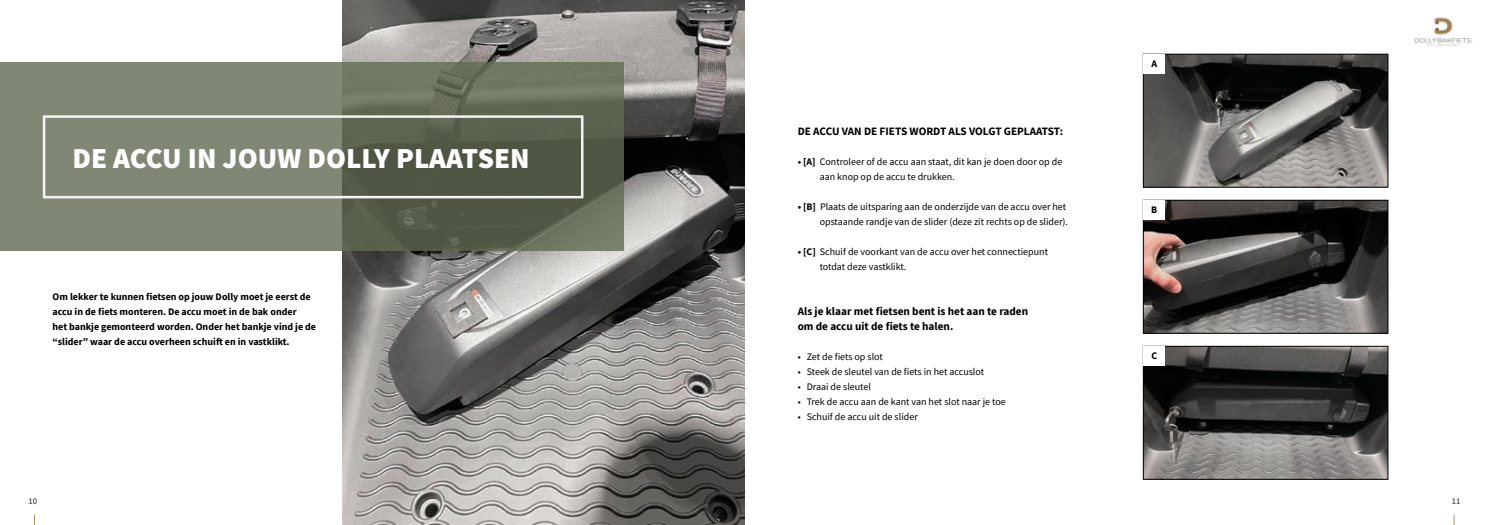
<style>
.page{position:relative;width:1489px;height:525px;background:#fff}
.page>*{position:absolute;margin:0;border:0;box-sizing:border-box;transform-origin:0 0}
.t1{font:900 29px "Source Sans Pro";color:#fff}
.t2{font:700 11.25px/15px "Source Sans Pro";color:#000}
.t3{font:10px/15px "Source Sans Pro";color:#000}
.t4{font:700 10px/15px "Source Sans Pro";color:#000}
.t5{font:8.75px "Source Sans Pro";color:#262626}
.s1{font-weight:700}
</style>
<div class="page">
<img style="left:342px;top:0;width:402px;height:524px">
<svg style="left:0;top:63px;width:624px;height:187px;background:#6f7764"></svg>
<div style="left:43px;top:115px;width:540px;height:83px;border:2px solid #f5f3f4"></div>
<img style="left:1414px;top:17px;width:58px;height:29px">
<img style="left:1144px;top:56px;width:242px;height:129px">
<div style="left:1142px;top:54px;width:246px;height:133px;border:1px solid #000"></div>
<img style="left:1144px;top:202px;width:242px;height:129px">
<div style="left:1142px;top:200px;width:246px;height:133px;border:1px solid #000"></div>
<img style="left:1144px;top:348px;width:242px;height:129px">
<div style="left:1142px;top:346px;width:246px;height:133px;border:1px solid #000"></div>
<div style="left:1143px;top:54px;width:21px;height:20px;background:#fff"></div>
<div style="left:1143px;top:200px;width:21px;height:20px;background:#fff"></div>
<div style="left:1143px;top:346px;width:21px;height:19px;background:#fff"></div>
<h1 class="t1" style="left:72px;top:139px;width:459px">DE ACCU IN JOUW DOLLY PLAATSEN</h1>
<p class="t4" style="left:53px;top:289px;width:265px">Om lekker te kunnen fietsen op jouw Dolly moet je eerst de accu in de fiets monteren. De accu moet in de bak onder<br>het bankje gemonteerd worden. Onder het bankje vind je de “slider” waar de accu overheen schuift en in vastklikt.</p>
<p class="t2" style="left:797px;top:124px;width:267px">DE ACCU VAN DE FIETS WORDT ALS VOLGT GEPLAATST:</p>
<p class="t3" style="left:819px;top:154px;width:244px;text-indent:-22px"><span class="s1">• [A]</span> Controleer of de accu aan staat, dit kan je doen door op de aan knop op de accu te drukken.</p>
<p class="t3" style="left:797px;top:199px;width:272px;text-align:right"><span class="s1">• [B]</span> Plaats de uitsparing aan de onderzijde van de accu over het opstaande randje van de slider (deze zit rechts op de slider).</p>
<p class="t3" style="left:819px;top:244px;width:230px;text-indent:-22px"><span class="s1">• [C]</span> Schuif de voorkant van de accu over het connectiepunt totdat deze vastklikt.</p>
<p class="t2" style="left:797px;top:304px;width:232px">Als je klaar met fietsen bent is het aan te raden om de accu uit de fiets te halen.</p>
<p class="t3" style="left:797px;top:349px;width:87px">• Zet de fiets op slot</p>
<p class="t3" style="left:797px;top:364px;width:188px">• Steek de sleutel van de fiets in het accuslot</p>
<p class="t3" style="left:797px;top:379px;width:75px">• Draai de sleutel</p>
<p class="t3" style="left:797px;top:394px;width:210px">• Trek de accu aan de kant van het slot naar je toe</p>
<p class="t3" style="left:797px;top:409px;width:122px">• Schuif de accu uit de slider</p>
<p class="t4" style="left:1151px;top:56px;width:7px">A</p>
<p class="t4" style="left:1151px;top:202px;width:8px">B</p>
<p class="t4" style="left:1151px;top:348px;width:7px">C</p>
<p class="t5" style="left:29px;top:495px;width:10px">10</p>
<p class="t5" style="left:1451px;top:495px;width:10px">11</p>
</div>
